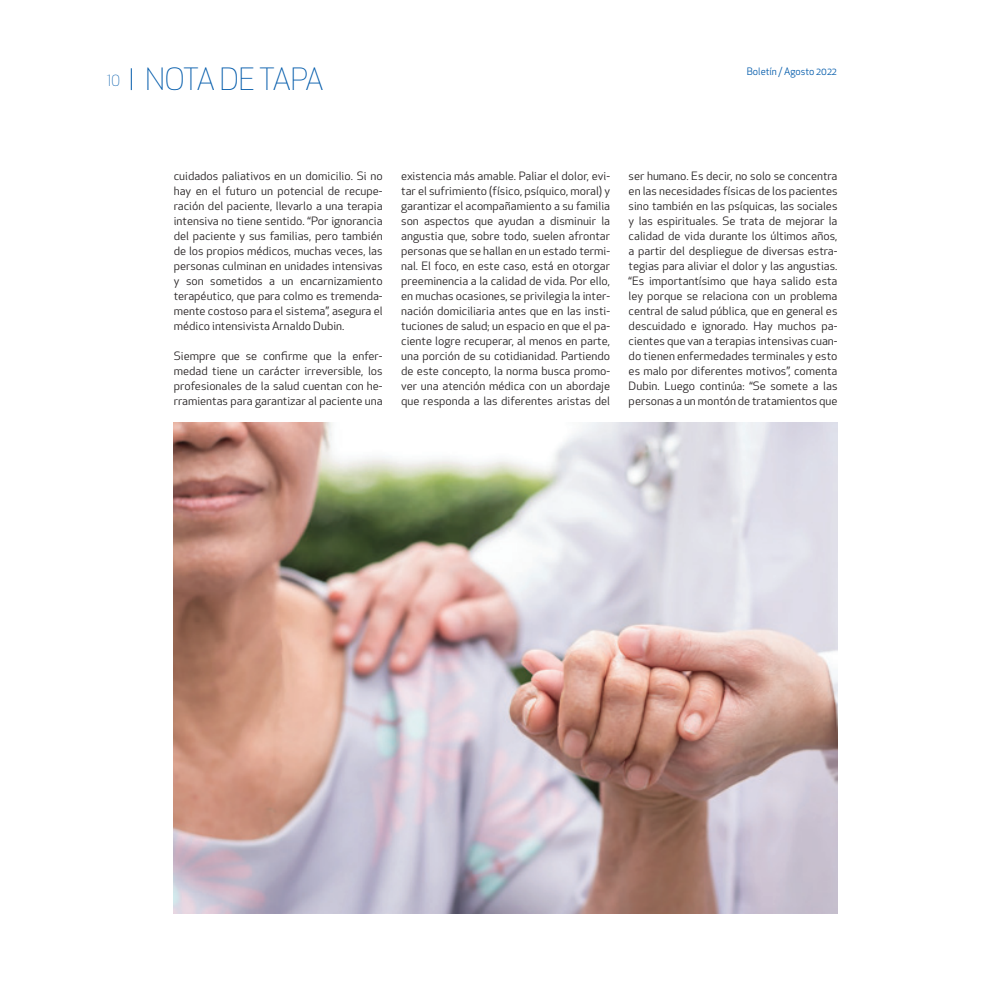
<style>
.page{position:relative;width:993px;height:993px;background:#fff}
.page>*{position:absolute;margin:0;border:0;box-sizing:border-box;transform-origin:0 0}
.t1{font:300 30px "Apex New";letter-spacing:-.04em;color:#015aaa}
.t2{font:11.25px/15px "Apex New";color:#231f20;text-align:justify;scale:1.06 1}
.t3{font:10px "Apex New";color:#015aaa}
.s1{font-size:15px}
</style>
<div class="page">
<svg style="left:131px;top:68px;width:1px;height:22px"></svg>
<img style="left:173px;top:422px;width:663px;height:491px">
<h1 class="t1" style="left:107px;top:61px;width:218px"><span class="s1">10</span> NOTA DE TAPA</h1>
<p class="t3" style="left:746px;top:65px;width:92px">Boletín / Agosto 2022</p>
<p class="t2" style="left:174px;top:168px;width:198px">cuidados paliativos en un domicilio. Si no hay en el futuro un potencial de recupe&shy;ración del paciente, llevarlo a una terapia intensiva no tiene sentido. “Por ignorancia del paciente y sus familias, pero también de los propios médicos, muchas veces, las personas culminan en unidades intensivas y son sometidos a un encarnizamiento terapéutico, que para colmo es tremenda&shy;mente costoso para el sistema”, asegura el médico intensivista Arnaldo Dubin.</p>
<p class="t2" style="left:174px;top:348px;width:198px">Siempre que se confirme que la enfer&shy;medad tiene un carácter irreversible, los profesionales de la salud cuentan con he&shy;rramientas para garantizar al paciente una</p>
<p class="t2" style="left:401px;top:168px;width:198px">existencia más amable. Paliar el dolor, evi&shy;tar el sufrimiento (físico, psíquico, moral) y garantizar el acompañamiento a su familia son aspectos que ayudan a disminuir la angustia que, sobre todo, suelen afrontar personas que se hallan en un estado termi&shy;nal. El foco, en este caso, está en otorgar preeminencia a la calidad de vida. Por ello, en muchas ocasiones, se privilegia la inter&shy;nación domiciliaria antes que en las insti&shy;tuciones de salud; un espacio en que el pa&shy;ciente logre recuperar, al menos en parte, una porción de su cotidianidad. Partiendo de este concepto, la norma busca promo&shy;ver una atención médica con un abordaje que responda a las diferentes aristas del</p>
<p class="t2" style="left:628px;top:168px;width:198px">ser humano. Es decir, no solo se concentra en las necesidades físicas de los pacientes sino también en las psíquicas, las sociales y las espirituales. Se trata de mejorar la calidad de vida durante los últimos años, a partir del despliegue de diversas estra&shy;tegias para aliviar el dolor y las angustias. “Es importantísimo que haya salido esta ley porque se relaciona con un problema central de salud pública, que en general es descuidado e ignorado. Hay muchos pa&shy;cientes que van a terapias intensivas cuan&shy;do tienen enfermedades terminales y esto es malo por diferentes motivos”, comenta Dubin. Luego continúa: “Se somete a las personas a un montón de tratamientos que</p>
</div>
